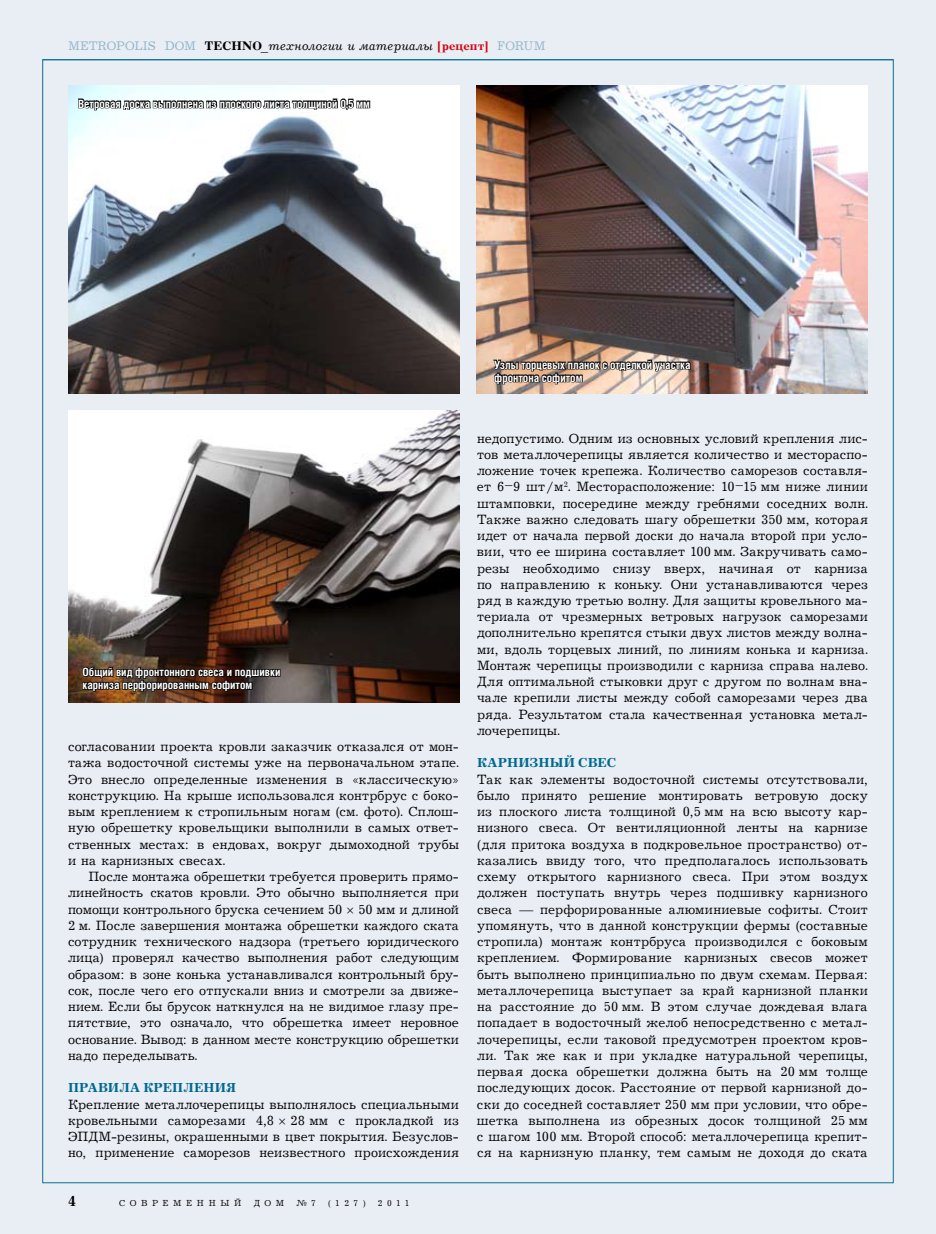
<style>
.page{position:relative;width:936px;height:1234px;background:#fff}
.page>*{position:absolute;margin:0;border:0;box-sizing:border-box;transform-origin:0 0}
.t1{font:13.8px/16.2px "Journal CTT";letter-spacing:.01em;color:#000;text-align:justify}
.t2{font:700 13.5px "Journal C";letter-spacing:.015em;color:#006990}
.t3{font:italic 12.75px "Journal CTT";letter-spacing:.02em;color:#000}
.t4{font:700 11.4px/12.9px "Helios Cond";color:#fff}
.t5{font:9px "Journal CTT";letter-spacing:.5em;color:#000}
.s1{font-style:normal;color:#8eb6cc}
.s2{font-weight:700;font-style:normal}
.s3{font-weight:700;font-style:normal;color:#d1000c}
</style>
<div class="page">
<div style="left:0;top:0;width:935px;height:1233px;background:#e9edf4"></div>
<hr style="left:43px;top:59px;width:850px;height:1px;background:#087192">
<hr style="left:935px;top:0;width:1px;height:1233px;background:#e9edf4">
<img style="left:68px;top:85px;width:391px;height:308px">
<img style="left:476px;top:85px;width:391px;height:308px">
<img style="left:68px;top:410px;width:391px;height:292px">
<svg style="left:77px;top:89px;width:294px;height:24px"></svg>
<svg style="left:82px;top:664px;width:199px;height:30px"></svg>
<img style="left:492px;top:357px;width:201px;height:29px">
<p class="t3" style="left:68px;top:40px;width:479px"><span class="s1">METROPOLIS DOM</span> <span class="s2">TECHNO</span>_технологии и материалы <span class="s3">[рецепт]</span> <span class="s1">FORUM</span></p>
<p class="t4" style="left:78px;top:97px;width:293px">Ветровая доска выполнена из плоского листа толщиной 0,5 мм</p>
<p class="t4" style="left:494px;top:358px;width:198px">Узлы торцевых планок с отделкой участка фронтона софитом</p>
<p class="t4" style="left:83px;top:665px;width:199px">Общий вид фронтонного свеса и подшивки карниза перфорированным софитом</p>
<p class="t1" style="left:68px;top:739px;width:392px">согласовании проекта кровли заказчик отказался от мон&shy;тажа водосточной системы уже на первоначальном этапе.<br>Это внесло определенные изменения в «классическую» конструкцию. На крыше использовался контрбрус с боко&shy;вым креплением к стропильным ногам (см. фото). Сплош&shy;ную обрешетку кровельщики выполнили в самых ответ&shy;ственных местах: в ендовах, вокруг дымоходной трубы и на карнизных свесах.</p>
<p class="t1" style="left:68px;top:868px;width:392px;text-indent:20px">После монтажа обрешетки требуется проверить прямо&shy;линейность скатов кровли. Это обычно выполняется при помощи контрольного бруска сечением 50 50 мм и длиной 2 м. После завершения монтажа обрешетки каждого ската сотрудник технического надзора (третьего юридического лица) проверял качество выполнения работ следующим образом: в зоне конька устанавливался контрольный бру&shy;сок, после чего его отпускали вниз и смотрели за движе&shy;нием. Если бы брусок наткнулся на не видимое глазу пре&shy;пятствие, это означало, что обрешетка имеет неровное основание. Вывод: в данном месте конструкцию обрешетки надо переделывать.</p>
<p class="t2" style="left:68px;top:1080px;width:170px">ПРАВИЛА КРЕПЛЕНИЯ</p>
<p class="t1" style="left:68px;top:1096px;width:392px">Крепление металлочерепицы выполнялось специальными кровельными саморезами 4,8 28 мм с прокладкой из ЭПДМ-резины, окрашенными в цвет покрытия. Безуслов&shy;но, применение саморезов неизвестного происхождения</p>
<p class="t5" style="left:119px;top:1198px;width:124px">СОВРЕМЕННЫЙ</p>
<p class="t5" style="left:254px;top:1198px;width:32px">ДОМ</p>
<p class="t5" style="left:296px;top:1198px;width:21px">¹ 7</p>
<p class="t5" style="left:328px;top:1198px;width:39px">(127)</p>
<p class="t5" style="left:378px;top:1198px;width:33px">2011</p>
<p class="t1" style="left:477px;top:430px;width:392px">недопустимо. Одним из основных условий крепления лис&shy;тов металлочерепицы является количество и местораспо&shy;ложение точек крепежа. Количество саморезов составля&shy;ет 6–9 шт/м<sup>2</sup>. Месторасположение: 10–15 мм ниже линии штамповки, посередине между гребнями соседних волн.<br>Также важно следовать шагу обрешетки 350 мм, которая идет от начала первой доски до начала второй при усло&shy;вии, что ее ширина составляет 100 мм. Закручивать само&shy;резы необходимо снизу вверх, начиная от карниза по направлению к коньку. Они устанавливаются через ряд в каждую третью волну. Для защиты кровельного ма&shy;териала от чрезмерных ветровых нагрузок саморезами дополнительно крепятся стыки двух листов между волна&shy;ми, вдоль торцевых линий, по линиям конька и карниза.<br>Монтаж черепицы производили с карниза справа налево.<br>Для оптимальной стыковки друг с другом по волнам вна&shy;чале крепили листы между собой саморезами через два ряда. Результатом стала качественная установка метал&shy;лочерепицы.</p>
<p class="t2" style="left:477px;top:755px;width:141px">КАРНИЗНЫЙ СВЕС</p>
<p class="t1" style="left:477px;top:771px;width:392px">Так как элементы водосточной системы отсутствовали, было принято решение монтировать ветровую доску из плоского листа толщиной 0,5 мм на всю высоту кар&shy;низного свеса. От вентиляционной ленты на карнизе (для притока воздуха в подкровельное пространство) от&shy;казались ввиду того, что предполагалось использовать схему открытого карнизного свеса. При этом воздух должен поступать внутрь через подшивку карнизного свеса — перфорированные алюминиевые софиты. Стоит упомянуть, что в данной конструкции фермы (составные стропила) монтаж контрбруса производился с боковым креплением. Формирование карнизных свесов может быть выполнено принципиально по двум схемам. Первая: металлочерепица выступает за край карнизной планки на расстояние до 50 мм. В этом случае дождевая влага попадает в водосточный желоб непосредственно с метал&shy;лочерепицы, если таковой предусмотрен проектом кров&shy;ли. Так же как и при укладке натуральной черепицы, первая доска обрешетки должна быть на 20 мм толще последующих досок. Расстояние от первой карнизной до&shy;ски до соседней составляет 250 мм при условии, что обре&shy;шетка выполнена из обрезных досок толщиной 25 мм с шагом 100 мм. Второй способ: металлочерепица крепит&shy;ся на карнизную планку, тем самым не доходя до ската</p>
</div>
